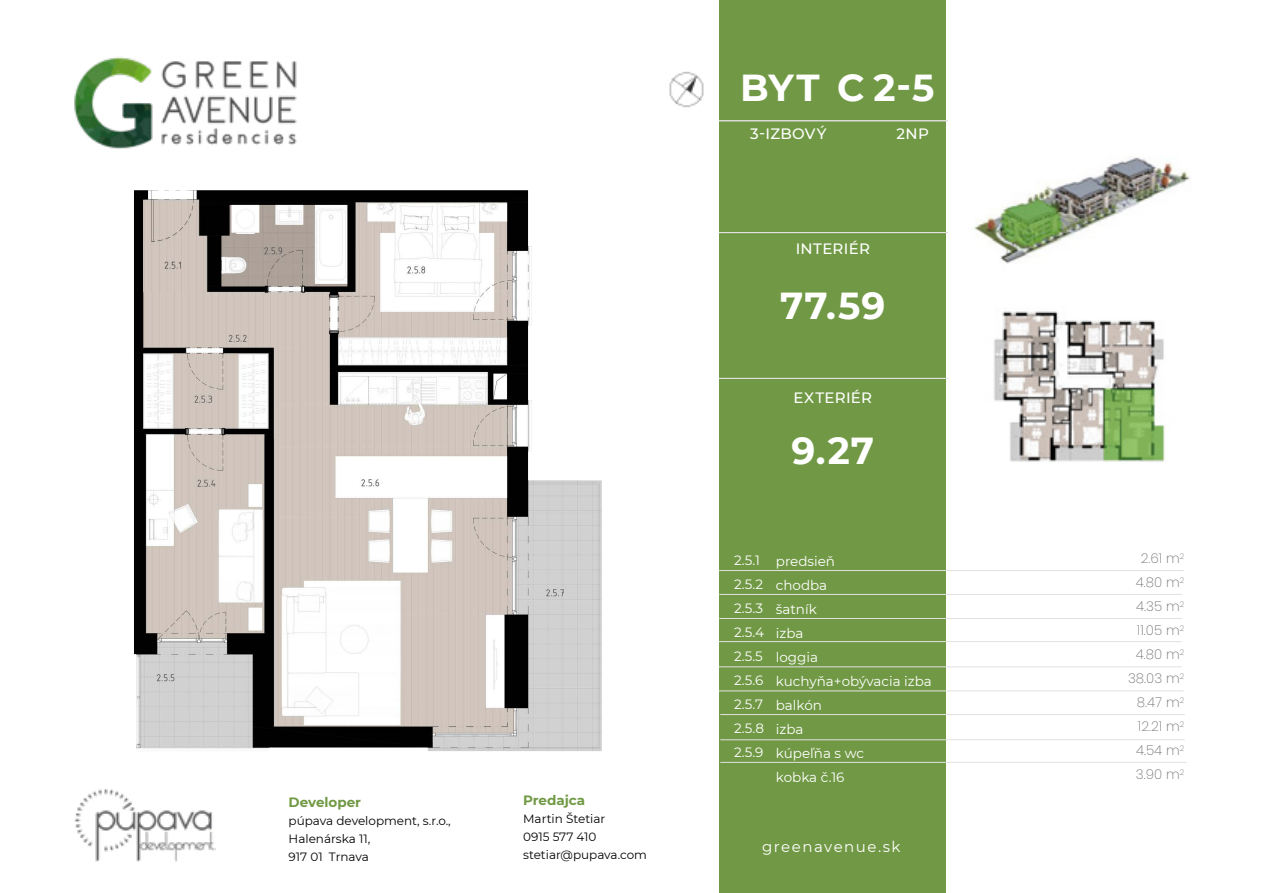
<style>
.page{position:relative;width:1263px;height:893px;background:#fff}
.page>*{position:absolute;margin:0;border:0;box-sizing:border-box;transform-origin:0 0}
.t1{font:700 37.5px "Montserrat";letter-spacing:.025em;color:#fff}
.t2{font:500 15px "Montserrat";letter-spacing:.02em;color:#fff}
.t3{font:15px "Montserrat";letter-spacing:.1em;color:#fff}
.t4{font:13.5px/24px "Montserrat";color:#fff}
.t5{font:200 13.5px/24px "Poppins";color:#747474;text-align:right}
.t6{font:700 13.5px "Montserrat";color:#719945}
.t7{font:12px/18px "Montserrat";color:#000}
</style>
<div class="page">
<img style="left:74px;top:789px;width:141px;height:73px">
<img style="left:74px;top:57px;width:223px;height:92px">
<div style="left:719px;top:0;width:227px;height:893px;background:#719945"></div>
<hr style="left:719px;top:690px;width:464px;height:1px;background:#e1e1e1">
<hr style="left:719px;top:570px;width:464px;height:1px;background:#e1e1e1">
<hr style="left:719px;top:594px;width:463px;height:1px;background:#e1e1e1">
<hr style="left:719px;top:618px;width:463px;height:1px;background:#e1e1e1">
<hr style="left:719px;top:641px;width:462px;height:1px;background:#e1e1e1">
<hr style="left:719px;top:666px;width:462px;height:1px;background:#e1e1e1">
<img style="left:669px;top:71px;width:35px;height:37px">
<img style="left:974px;top:157px;width:216px;height:107px">
<hr style="left:720px;top:762px;width:467px;height:1px;background:#e1e1e1">
<hr style="left:720px;top:714px;width:465px;height:1px;background:#e1e1e1">
<hr style="left:720px;top:739px;width:465px;height:1px;background:#e1e1e1">
<hr style="left:719px;top:120px;width:229px;height:1px;background:#e1e1e1">
<hr style="left:719px;top:232px;width:229px;height:1px;background:#e1e1e1">
<hr style="left:719px;top:378px;width:229px;height:1px;background:#e1e1e1">
<img style="left:993px;top:311px;width:172px;height:151px">
<img style="left:103px;top:190px;width:499px;height:602px">
<p class="t6" style="left:289px;top:792px;width:74px">Developer</p>
<p class="t7" style="left:289px;top:811px;width:164px">púpava development, s.r.o.,<br>Halenárska 11,<br>917 01 Trnava</p>
<p class="t6" style="left:523px;top:791px;width:64px">Predajca</p>
<p class="t7" style="left:523px;top:809px;width:125px">Martin Štetiar<br>0915 577 410 stetiar@pupava.com</p>
<h1 class="t1" style="left:740px;top:61px;width:81px">BYT</h1>
<p class="t2" style="left:750px;top:123px;width:78px">3-IZBOVÝ</p>
<h1 class="t1" style="left:837px;top:60px;width:99px">C 2-5</h1>
<p class="t2" style="left:897px;top:123px;width:34px">2NP</p>
<p class="t2" style="left:796px;top:238px;width:76px">INTERIÉR</p>
<h1 class="t1" style="left:780px;top:279px;width:107px">77.59</h1>
<p class="t2" style="left:793px;top:388px;width:80px">EXTERIÉR</p>
<h1 class="t1" style="left:791px;top:424px;width:84px">9.27</h1>
<p class="t4" style="left:734px;top:547px;width:31px">2.5.1<br>2.5.2<br>2.5.3<br>2.5.4<br>2.5.5<br>2.5.6<br>2.5.7<br>2.5.8<br>2.5.9</p>
<p class="t4" style="left:776px;top:548px;width:157px">predsieň<br>chodba<br>šatník<br>izba<br>loggia kuchyňa+obývacia izba balkón<br>izba<br>kúpeľňa s wc<br>kobka č.16</p>
<p class="t5" style="left:1128px;top:547px;width:58px">2.61 m<sup>2<br></sup>4.80 m<sup>2<br></sup>4.35 m<sup>2<br></sup>11.05 m<sup>2<br></sup>4.80 m<sup>2<br></sup>38.03 m<sup>2<br></sup>8.47 m<sup>2<br></sup>12.21 m<sup>2<br></sup>4.54 m<sup>2<br></sup>3.90 m<sup>2</sup></p>
<p class="t3" style="left:762px;top:836px;width:140px">greenavenue.sk</p>
</div>
